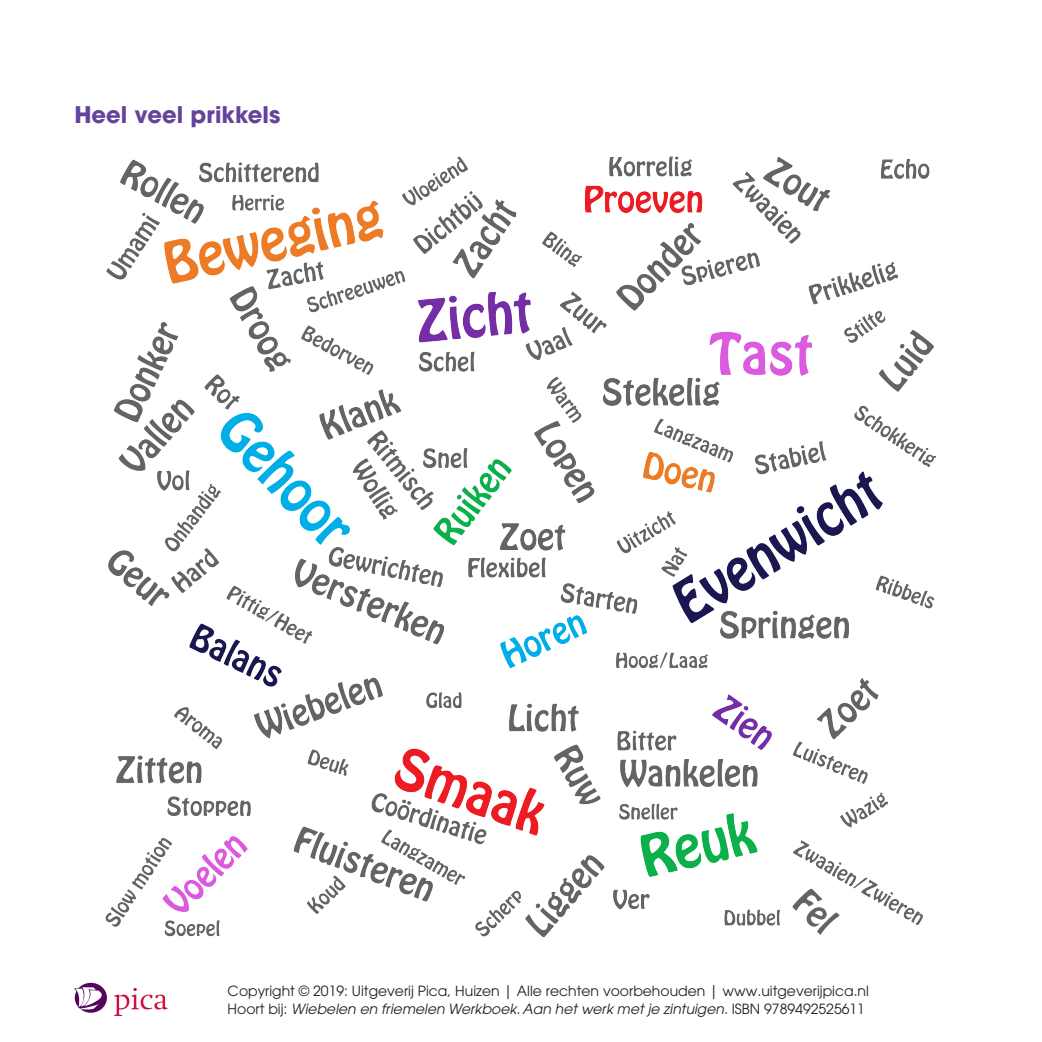
<style>
.page{position:relative;width:1042px;height:1042px;background:#fff}
.page>*{position:absolute;margin:0;border:0;box-sizing:border-box;transform-origin:0 0}
.KOP_TE_DOEN{font:700 22.75px "Avant Garde";color:#64439b}
.t1{font:14px "Avant Garde";color:#231f20}
.t2{font:italic 14px "Avant Garde";color:#231f20}
.s1{font-style:normal}
</style>
<div class="page">
<svg style="left:114px;top:988px;width:54px;height:28px"></svg>
<svg style="left:74px;top:983px;width:33px;height:29px"></svg>
<img style="left:105px;top:156px;width:831px;height:782px">
<p class="KOP_TE_DOEN" style="left:74px;top:100px;width:207px">Heel veel prikkels</p>
<p class="t1" style="left:228px;top:982px;width:643px">Copyright © 2019: Uitgeverij Pica, Huizen | Alle rechten voorbehouden | www.uitgeverijpica.nl</p>
<p class="t2" style="left:228px;top:1000px;width:639px"><span class="s1">Hoort bij:</span> Wiebelen en friemelen Werkboek. Aan het werk met je zintuigen. <span class="s1">ISBN 9789492525611</span></p>
</div>
